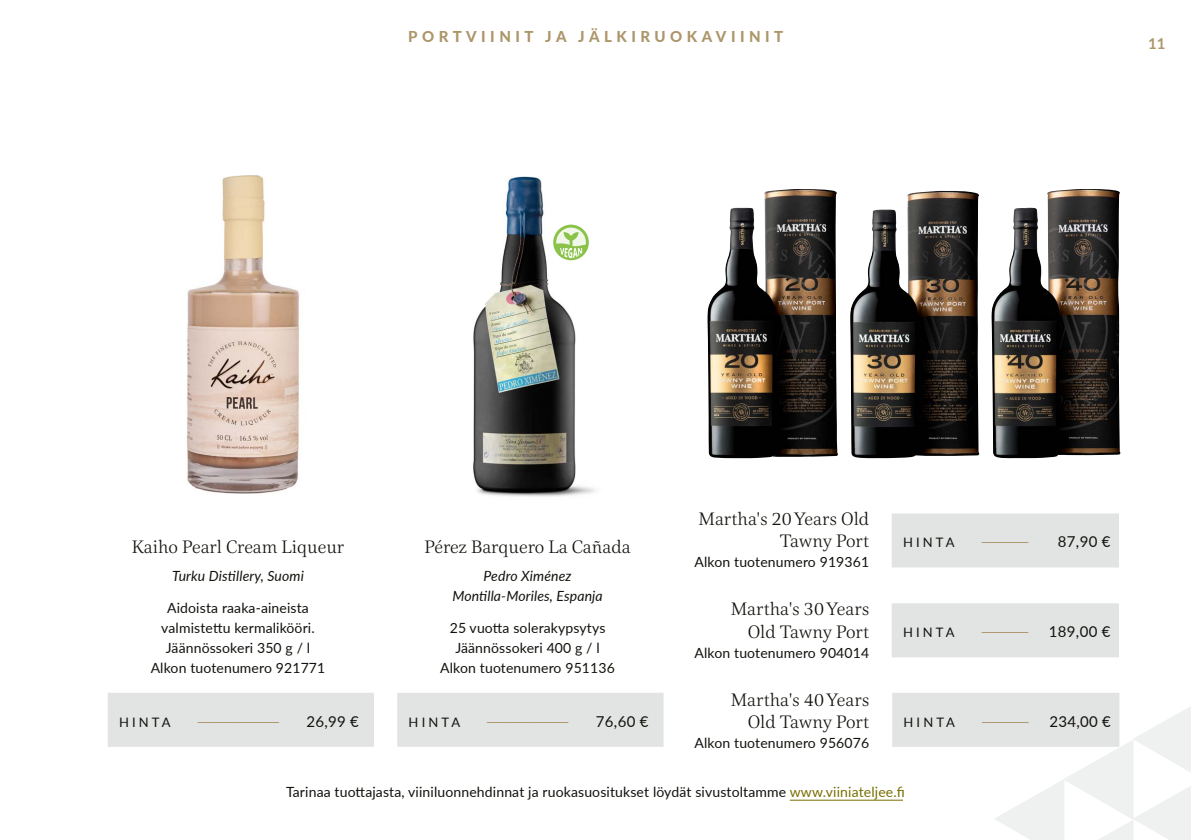
<style>
.page{position:relative;width:1191px;height:840px;background:#fff}
.page>*{position:absolute;margin:0;border:0;box-sizing:border-box;transform-origin:0 0}
.t1{font:300 18.4px/22px "Civita";color:#12120d;text-align:right}
.t2{font:15px "Lato";letter-spacing:.02em;color:#12120d}
.t3{font:800 15px "Lato";letter-spacing:.3em;color:#ac966a}
.t4{font:15px "Lato";color:#ac966a}
.t5{font:700 15px "Lato";color:#ac966a}
.t6{font:14px/20px "Lato";letter-spacing:.01em;color:#12120d;text-align:center}
.t7{font:italic 14px/20px "Lato";letter-spacing:.01em;color:#12120d;text-align:center}
.t8{font:13px "Lato";letter-spacing:.24em;color:#12120d}
.s1{color:#796e00}
</style>
<div class="page">
<svg style="left:993px;top:698px;width:198px;height:141px"></svg>
<div style="left:108px;top:692px;width:266px;height:54px;background:#e2e3e3"></div>
<div style="left:397px;top:692px;width:266px;height:54px;background:#e2e3e3"></div>
<img style="left:473px;top:176px;width:123px;height:321px">
<img style="left:186px;top:176px;width:114px;height:317px">
<svg style="left:553px;top:224px;width:36px;height:36px"></svg>
<svg style="left:556px;top:227px;width:30px;height:31px"></svg>
<div style="left:891px;top:513px;width:228px;height:54px;background:#e2e3e3"></div>
<div style="left:891px;top:603px;width:228px;height:54px;background:#e2e3e3"></div>
<div style="left:892px;top:692px;width:227px;height:54px;background:#e2e3e3"></div>
<img style="left:707px;top:189px;width:131px;height:269px">
<img style="left:850px;top:191px;width:130px;height:267px">
<img style="left:991px;top:189px;width:129px;height:269px">
<hr style="left:790px;top:799px;width:113px;height:1px;background:#796e00">
<p class="t3" style="left:408px;top:26px;width:377px">PORTVIINIT JA JÄLKIRUOKAVIINIT</p>
<p class="t5" style="left:1148px;top:32px;width:19px">11</p>
<h1 class="t1" style="left:132px;top:534px;width:214px">Kaiho Pearl Cream Liqueur</h1>
<p class="t7" style="left:172px;top:564px;width:133px">Turku Distillery, Suomi</p>
<p class="t6" style="left:151px;top:596px;width:176px">Aidoista raaka-aineista valmistettu kermalikööri.<br>Jäännössokeri 350 g / l<br>Alkon tuotenumero 921771</p>
<p class="t8" style="left:119px;top:712px;width:53px">HINTA</p>
<p class="t2" style="left:306px;top:710px;width:54px">26,99 €</p>
<h1 class="t1" style="left:424px;top:534px;width:207px">Pérez Barquero La Cañada</h1>
<p class="t7" style="left:452px;top:564px;width:152px">Pedro Ximénez<br>Montilla-Moriles, Espanja</p>
<p class="t6" style="left:440px;top:616px;width:176px">25 vuotta solerakypsytys<br>Jäännössokeri 400 g / l<br>Alkon tuotenumero 951136</p>
<p class="t8" style="left:408px;top:712px;width:53px">HINTA</p>
<p class="t2" style="left:596px;top:710px;width:54px">76,60 €</p>
<h1 class="t1" style="left:698px;top:507px;width:172px">Martha's 20 Years Old<br>Tawny Port</h1>
<p class="t6" style="left:694px;top:551px;width:176px">Alkon tuotenumero 919361</p>
<h1 class="t1" style="left:730px;top:597px;width:140px">Martha's 30 Years<br>Old Tawny Port</h1>
<p class="t6" style="left:694px;top:641px;width:176px">Alkon tuotenumero 904014</p>
<h1 class="t1" style="left:730px;top:687px;width:140px">Martha's 40 Years<br>Old Tawny Port</h1>
<p class="t6" style="left:694px;top:731px;width:176px">Alkon tuotenumero 956076</p>
<p class="t8" style="left:903px;top:533px;width:53px">HINTA</p>
<p class="t4" style="left:982px;top:531px;width:47px">────</p>
<p class="t2" style="left:1058px;top:531px;width:54px">87,90 €</p>
<p class="t8" style="left:903px;top:623px;width:53px">HINTA</p>
<p class="t4" style="left:982px;top:620px;width:47px">────</p>
<p class="t2" style="left:1049px;top:620px;width:63px">189,00 €</p>
<p class="t8" style="left:903px;top:712px;width:53px">HINTA</p>
<p class="t2" style="left:1049px;top:710px;width:63px">234,00 €</p>
<p class="t6" style="left:286px;top:780px;width:620px">Tarinaa tuottajasta, viiniluonnehdinnat ja ruokasuositukset löydät sivustoltamme <span class="s1">www.viiniateljee.fi</span></p>
</div>
